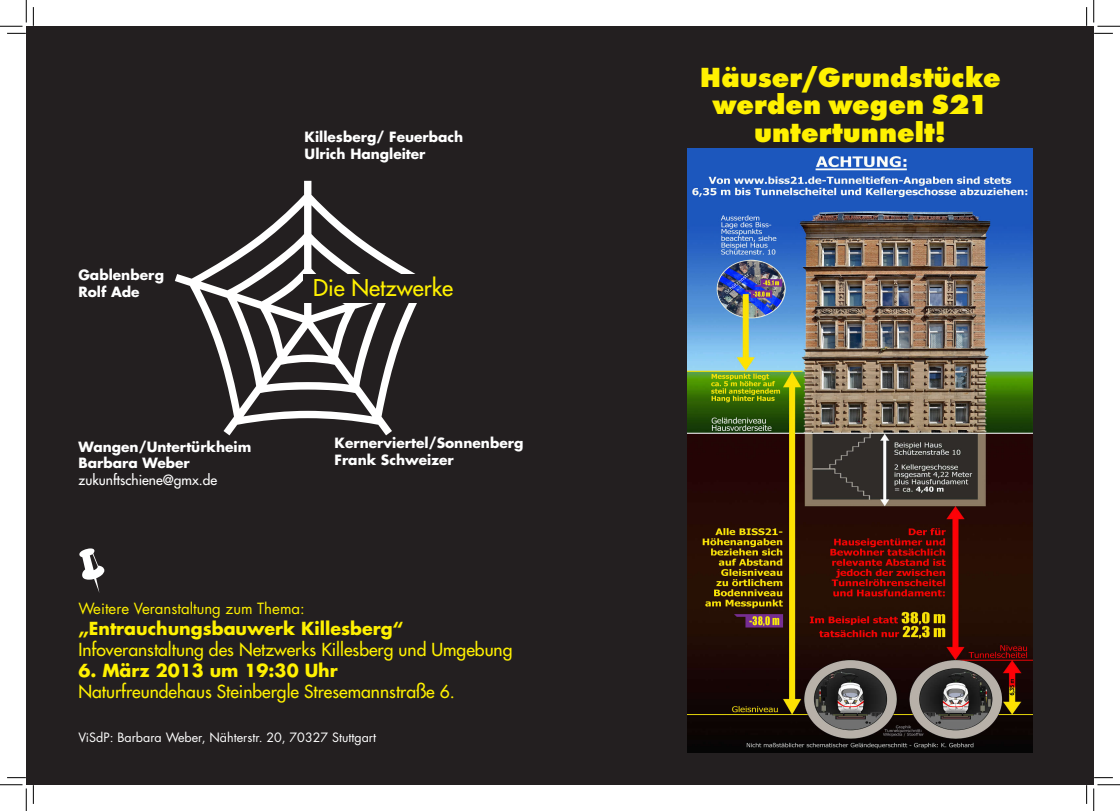
<style>
.page{position:relative;width:1120px;height:811px;background:#fff}
.page>*{position:absolute;margin:0;border:0;box-sizing:border-box;transform-origin:0 0}
.t1{font:800 28.75px "Futura T";color:#fff101}
.t2{font:22.5px "Futura";color:#fff101}
.t3{font:17.5px "Futura";color:#fff101}
.t4{font:700 17.5px "Futura";color:#fff101}
.t5{font:15px "Futura";color:#fff101}
.t6{font:700 13.75px "Futura";color:#fff}
.t7{font:13.75px "Futura";color:#fff}
.t8{font:12.5px "Futura";color:#fff}
</style>
<div class="page">
<div style="left:26px;top:26px;width:1067px;height:759px;background:#231f20"></div>
<img style="left:687px;top:148px;width:344px;height:604px">
<svg style="left:79px;top:548px;width:25px;height:45px"></svg>
<svg style="left:175px;top:181px;width:242px;height:254px"></svg>
<div style="left:303px;top:274px;width:160px;height:29px;background:#231f20"></div>
<svg style="left:7px;top:33px;width:19px;height:1px"></svg>
<svg style="left:1093px;top:33px;width:19px;height:1px"></svg>
<svg style="left:7px;top:777px;width:19px;height:1px"></svg>
<svg style="left:1093px;top:777px;width:19px;height:1px"></svg>
<svg style="left:33px;top:7px;width:1px;height:19px"></svg>
<svg style="left:33px;top:785px;width:1px;height:19px"></svg>
<svg style="left:0;top:0;width:27px;height:27px"></svg>
<svg style="left:0;top:784px;width:27px;height:27px"></svg>
<svg style="left:1093px;top:0;width:26px;height:27px"></svg>
<svg style="left:1093px;top:784px;width:26px;height:27px"></svg>
<p class="t6" style="left:78px;top:265px;width:87px">Gablenberg</p>
<p class="t6" style="left:78px;top:282px;width:63px">Rolf Ade</p>
<p class="t6" style="left:304px;top:127px;width:160px">Killesberg/ Feuerbach</p>
<p class="t6" style="left:304px;top:144px;width:122px">Ulrich Hangleiter</p>
<p class="t2" style="left:313px;top:273px;width:141px">Die Netzwerke</p>
<p class="t6" style="left:79px;top:437px;width:174px">Wangen/Untertürkheim</p>
<p class="t6" style="left:79px;top:454px;width:113px">Barbara Weber</p>
<p class="t7" style="left:79px;top:471px;width:140px">zukunftschiene@gmx.de</p>
<p class="t6" style="left:334px;top:434px;width:190px">Kernerviertel/Sonnenberg</p>
<p class="t6" style="left:334px;top:450px;width:121px">Frank Schweizer</p>
<p class="t5" style="left:78px;top:598px;width:228px">Weitere Veranstaltung zum Thema:</p>
<p class="t4" style="left:78px;top:616px;width:327px">„Entrauchungsbauwerk Killesberg“</p>
<p class="t3" style="left:78px;top:638px;width:435px">Infoveranstaltung des Netzwerks Killesberg und Umgebung</p>
<p class="t4" style="left:78px;top:658px;width:261px">6. März 2013 um 19:30 Uhr</p>
<p class="t3" style="left:78px;top:680px;width:378px">Naturfreundehaus Steinbergle Stresemannstraße 6.</p>
<p class="t8" style="left:78px;top:729px;width:299px">ViSdP: Barbara Weber, Nähterstr. 20, 70327 Stuttgart</p>
<p class="t1" style="left:699px;top:60px;width:302px">Häuser/Grundstücke</p>
<p class="t1" style="left:712px;top:87px;width:277px">werden wegen S21</p>
<p class="t1" style="left:753px;top:115px;width:194px">untertunnelt!</p>
</div>
